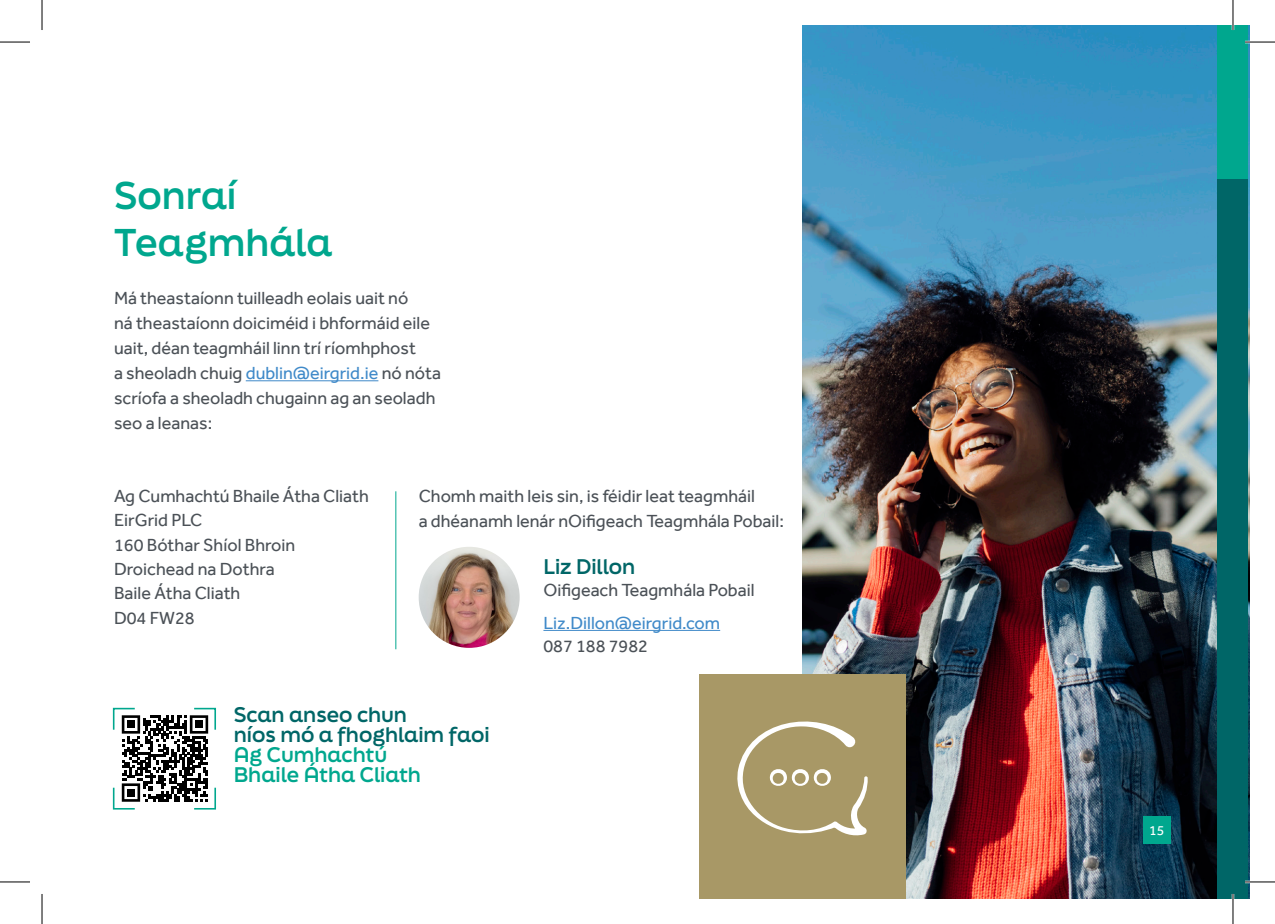
<style>
.page{position:relative;width:1275px;height:924px;background:#fff}
.page>*{position:absolute;margin:0;border:0;box-sizing:border-box;transform-origin:0 0}
.t1{font:700 36.6px/47.2px "Final Six";color:#00a78e}
.t2{font:700 20px/20px "Final Six";color:#006667}
.t3{font:18px/25px "Effra";color:#4b5157}
.t4{font:18px "Effra";color:#408ac9}
.t5{font:14px "Effra";color:#fff}
.s1{color:#408ac9}
.s2{color:#00a78e}
</style>
<div class="page">
<img style="left:802px;top:25px;width:448px;height:873px">
<hr style="left:246px;top:380px;width:132px;height:1px;background:#408ac9">
<div style="left:699px;top:674px;width:207px;height:224px;background:#a89866"></div>
<svg style="left:737px;top:721px;width:131px;height:115px"></svg>
<hr style="left:543px;top:629px;width:177px;height:1px;background:#408ac9">
<img style="left:419px;top:546px;width:100px;height:101px;border-radius:50px">
<hr style="left:395px;top:491px;width:1px;height:158px;background:#00a78e">
<svg style="left:112px;top:707px;width:104px;height:103px"></svg>
<div style="left:1142px;top:815px;width:28px;height:28px;background:#00a78e"></div>
<div style="left:1217px;top:25px;width:31px;height:154px;background:#00a78e"></div>
<div style="left:1217px;top:179px;width:31px;height:719px;background:#006667"></div>
<hr style="left:1245px;top:41px;width:30px;height:2px;background:#fff">
<hr style="left:1245px;top:880px;width:30px;height:2px;background:#fff">
<hr style="left:1231px;top:0;width:3px;height:30px;background:#fff">
<hr style="left:1231px;top:893px;width:3px;height:30px;background:#fff">
<hr style="left:0;top:42px;width:30px;height:1px;background:#000">
<hr style="left:1245px;top:42px;width:30px;height:1px;background:#000">
<hr style="left:0;top:881px;width:30px;height:1px;background:#000">
<hr style="left:1245px;top:881px;width:30px;height:1px;background:#000">
<hr style="left:42px;top:0;width:1px;height:30px;background:#000">
<hr style="left:42px;top:893px;width:1px;height:30px;background:#000">
<hr style="left:1232px;top:0;width:1px;height:30px;background:#000">
<hr style="left:1232px;top:893px;width:1px;height:30px;background:#000">
<h2 class="t1" style="left:114px;top:171px;width:219px">Sonraí<br>Teagmhála</h2>
<p class="t3" style="left:114px;top:285px;width:328px">Má theastaíonn tuilleadh eolais uait nó<br>ná theastaíonn doiciméid i bhformáid eile uait, déan teagmháil linn trí ríomhphost<br>a sheoladh chuig <span class="s1">dublin@eirgrid.ie</span> nó nóta scríofa a sheoladh chugainn ag an seoladh seo a leanas:</p>
<p class="t3" style="left:114px;top:483px;width:256px">Ag Cumhachtú Bhaile Átha Cliath</p>
<p class="t3" style="left:114px;top:507px;width:90px">EirGrid PLC</p>
<p class="t3" style="left:114px;top:531px;width:183px">160 Bóthar Shíol Bhroin</p>
<p class="t3" style="left:114px;top:556px;width:162px">Droichead na Dothra</p>
<p class="t3" style="left:114px;top:580px;width:128px">Baile Átha Cliath</p>
<p class="t3" style="left:114px;top:604px;width:82px">D04 FW28</p>
<p class="t3" style="left:419px;top:483px;width:367px">Chomh maith leis sin, is féidir leat teagmháil<br>a dhéanamh lenár nOifigeach Teagmhála Pobail:</p>
<h3 class="t2" style="left:543px;top:555px;width:93px">Liz Dillon</h3>
<p class="t3" style="left:543px;top:577px;width:213px">Oifigeach Teagmhála Pobail</p>
<p class="t4" style="left:543px;top:611px;width:178px">Liz.Dillon@eirgrid.com</p>
<p class="t3" style="left:543px;top:633px;width:106px">087 188 7982</p>
<h3 class="t2" style="left:234px;top:704px;width:257px">Scan anseo chun<br>níos mó a fhoghlaim faoi<br><span class="s2">Ag Cumhachtú<br>Bhaile Átha Cliath</span></h3>
<p class="t5" style="left:1149px;top:821px;width:17px">15</p>
</div>
